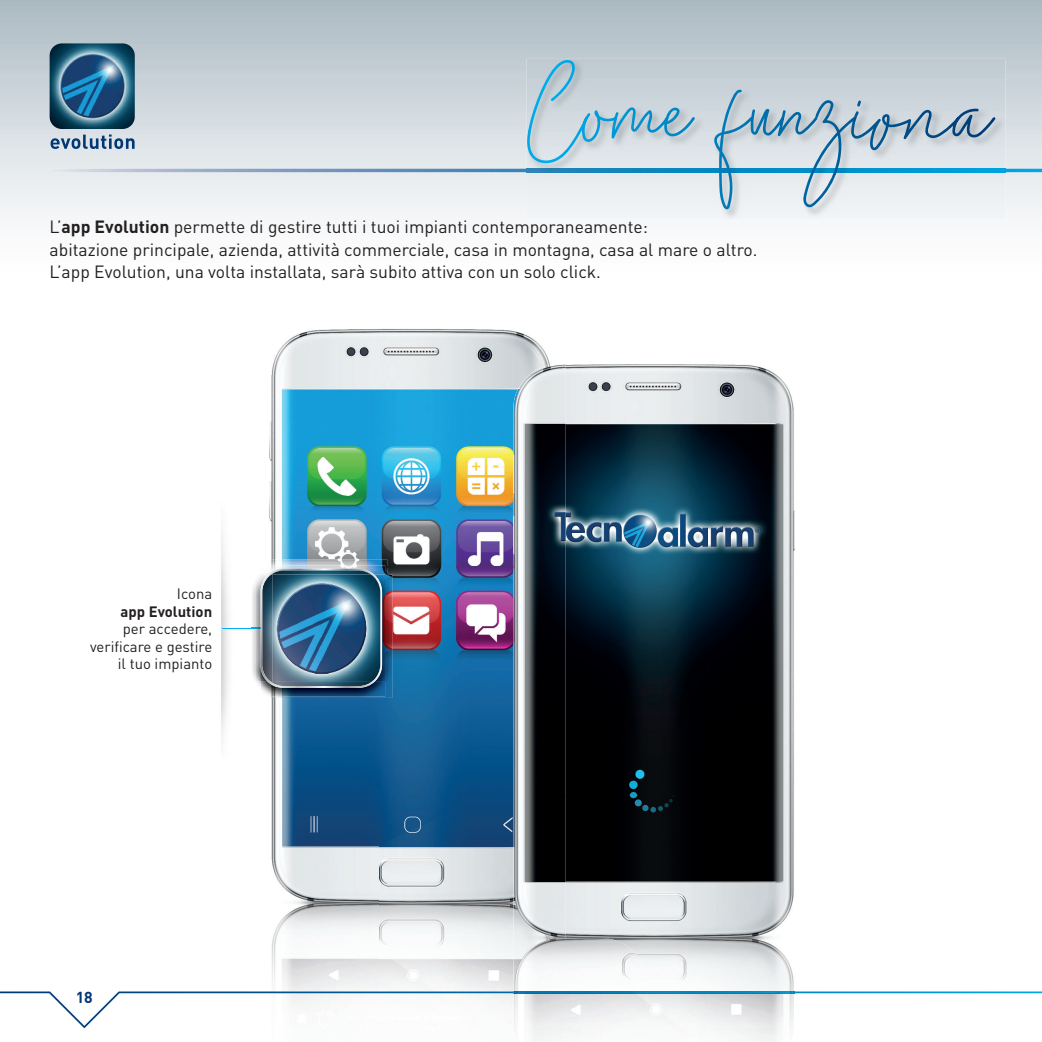
<style>
.page{position:relative;width:1042px;height:1042px;background:#fff}
.page>*{position:absolute;margin:0;border:0;box-sizing:border-box;transform-origin:0 0}
.t1{font:17.5px/22.8px "DIN";color:#231f20}
.t2{font:700 15.75px "DIN";color:#013775}
.t3{font:14.88px/17.5px "DIN";color:#231f20;text-align:right}
.t4{font:700 14.88px "DIN";color:#231f20}
.s1{font-weight:700}
</style>
<div class="page">
<svg style="left:0;top:0;width:1042px;height:220px;background:#cbd4da"></svg>
<img style="left:269px;top:329px;width:281px;height:237px">
<img style="left:379px;top:566px;width:134px;height:372px">
<img style="left:271px;top:698px;width:108px;height:240px">
<svg style="left:0;top:938px;width:1042px;height:91px"></svg>
<hr style="left:222px;top:628px;width:38px;height:1px;background:#00aeef">
<img style="left:50px;top:169px;width:992px;height:3px">
<img style="left:269px;top:559px;width:118px;height:15px">
<img style="left:269px;top:565px;width:116px;height:9px">
<img style="left:261px;top:574px;width:131px;height:124px">
<img style="left:382px;top:574px;width:5px;height:107px">
<img style="left:50px;top:43px;width:85px;height:86px;border-radius:12px">
<svg style="left:51px;top:134px;width:84px;height:15px"></svg>
<img style="left:566px;top:364px;width:229px;height:618px">
<img style="left:646px;top:982px;width:149px;height:60px">
<img style="left:513px;top:364px;width:53px;height:667px">
<img style="left:516px;top:938px;width:130px;height:104px">
<img style="left:513px;top:991px;width:282px;height:2px">
<svg style="left:251px;top:569px;width:131px;height:119px"></svg>
<img style="left:260px;top:573px;width:13px;height:112px">
<img style="left:273px;top:570px;width:107px;height:118px">
<img style="left:526px;top:59px;width:479px;height:160px">
<img style="left:526px;top:169px;width:479px;height:3px">
<svg style="left:527px;top:49px;width:168px;height:115px;background:#bccfd9"></svg>
<p class="t1" style="left:50px;top:217px;width:709px">L’<span class="s1">app Evolution</span> permette di gestire tutti i tuoi impianti contemporaneamente:<br>abitazione principale, azienda, attività commerciale, casa in montagna, casa al mare o altro.<br>L’app Evolution, una volta installata, sarà subito attiva con un solo click.</p>
<p class="t3" style="left:177px;top:587px;width:37px">Icona</p>
<p class="t4" style="left:121px;top:606px;width:93px">app Evolution</p>
<p class="t3" style="left:90px;top:622px;width:124px">per accedere, verificare e gestire il tuo impianto</p>
<p class="t2" style="left:76px;top:992px;width:19px">18</p>
</div>
